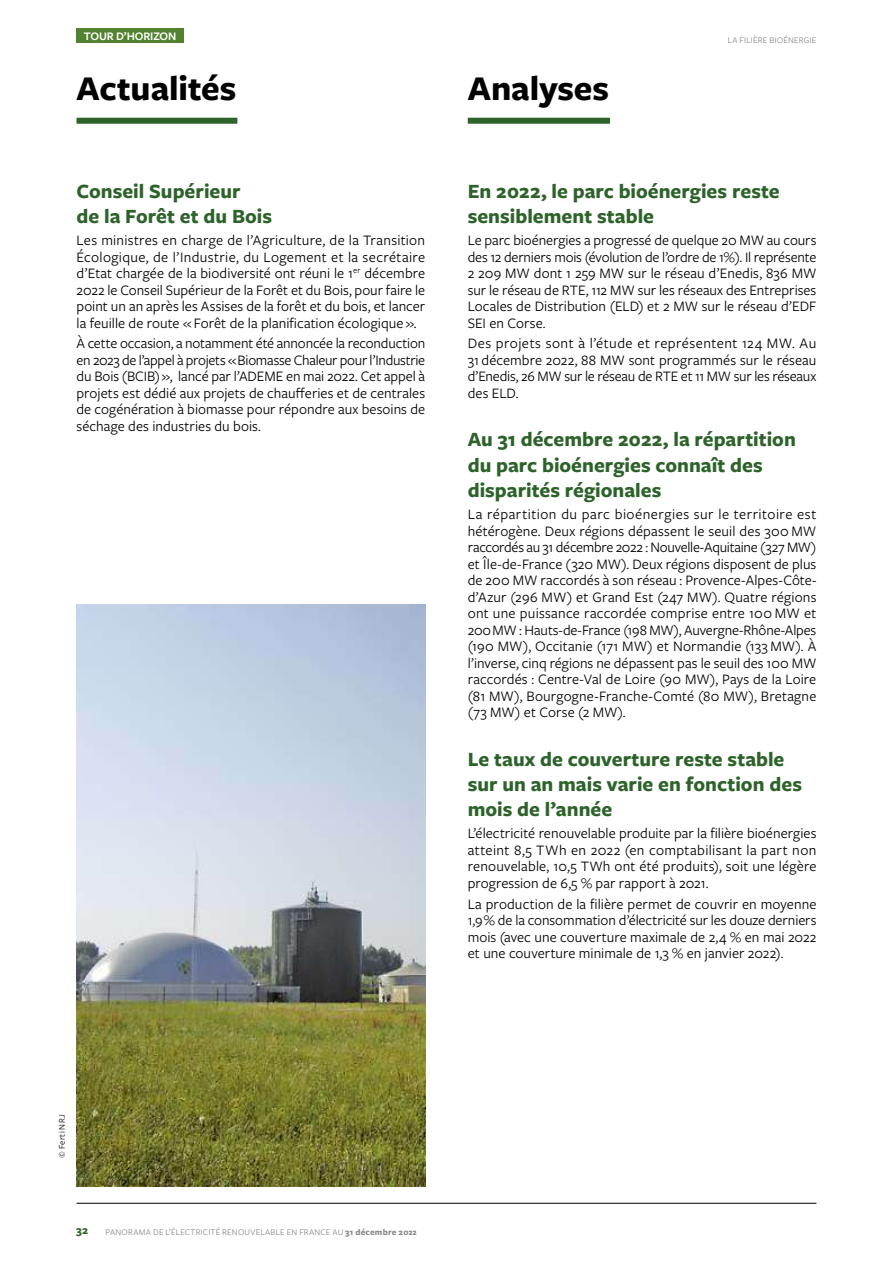
<style>
.page{position:relative;width:893px;height:1263px;background:#fff}
.page>*{position:absolute;margin:0;border:0;box-sizing:border-box;transform-origin:0 0}
.t1{font:700 36px "Freight Sans Pro";color:#000}
.t2{font:700 21px/25.2px "Freight Sans Pro";color:#2d632b}
.t3{font:15px/16.5px "Freight Sans Pro";letter-spacing:.005em;color:#000;text-align:justify}
.t4{font:600 12px "Freight Sans Pro";letter-spacing:-.01em;color:#fff}
.t5{font:700 12px "Freight Sans Pro";color:#2d632b}
.t6{font:9px "Freight Sans Pro";letter-spacing:.025em;color:#878787}
.t7{font:9px "Freight Sans Pro";letter-spacing:.025em;color:#000}
.s1{font-weight:700}
.s2{font-family:"Freight Sans Cnd Pro";font-weight:700}
</style>
<div class="page">
<div style="left:77px;top:118px;width:160px;height:6px;background:#2d632b"></div>
<div style="left:468px;top:118px;width:142px;height:6px;background:#2d632b"></div>
<div style="left:77px;top:28px;width:107px;height:15px;background:#52822f"></div>
<img style="left:77px;top:605px;width:348px;height:581px">
<hr style="left:77px;top:1203px;width:739px;height:1px;background:#000">
<p class="t4" style="left:84px;top:28px;width:94px">TOUR D’HORIZON</p>
<h1 class="t1" style="left:77px;top:64px;width:162px">Actualités</h1>
<h1 class="t1" style="left:468px;top:64px;width:143px">Analyses</h1>
<p class="t6" style="left:728px;top:34px;width:90px">LA FILIÈRE BIOÉNERGIE</p>
<h2 class="t2" style="left:77px;top:177px;width:197px">Conseil Supérieur<br>de la Forêt et du Bois</h2>
<p class="t3" style="left:77px;top:231px;width:350px">Les ministres en charge de l’Agriculture, de la Transition Écologique, de l’Industrie, du Logement et la secrétaire d’Etat chargée de la biodiversité ont réuni le 1<sup>er</sup> décembre 2022 le Conseil Supérieur de la Forêt et du Bois, pour faire le point un an après les Assises de la forêt et du bois, et lancer la feuille de route « Forêt de la planification écologique ».</p>
<p class="t3" style="left:77px;top:335px;width:350px">À cette occasion, a notamment été annoncée la reconduction en 2023 de l’appel à projets « Biomasse Chaleur pour l’Industrie du Bois (BCIB) », lancé par l’ADEME en mai 2022. Cet appel à projets est dédié aux projets de chaufferies et de centrales de cogénération à biomasse pour répondre aux besoins de séchage des industries du bois.</p>
<h2 class="t2" style="left:468px;top:177px;width:314px">En 2022, le parc bioénergies reste sensiblement stable</h2>
<p class="t3" style="left:468px;top:231px;width:350px">Le parc bioénergies a progressé de quelque 20 MW au cours des 12 derniers mois (évolution de l’ordre de 1%). Il représente 2 209 MW dont 1 259 MW sur le réseau d’Enedis, 836 MW sur le réseau de RTE, 112 MW sur les réseaux des Entreprises Locales de Distribution (ELD) et 2 MW sur le réseau d’EDF SEI en Corse.</p>
<p class="t3" style="left:468px;top:335px;width:350px">Des projets sont à l’étude et représentent 124 MW. Au 31 décembre 2022, 88 MW sont programmés sur le réseau d’Enedis, 26 MW sur le réseau de RTE et 11 MW sur les réseaux des ELD.</p>
<h2 class="t2" style="left:468px;top:426px;width:330px">Au 31 décembre 2022, la répartition du parc bioénergies connaît des disparités régionales</h2>
<p class="t3" style="left:468px;top:505px;width:350px">La répartition du parc bioénergies sur le territoire est hétérogène. Deux régions dépassent le seuil des 300 MW raccordés au 31 décembre 2022 : Nouvelle-Aquitaine (327 MW) et Île-de-France (320 MW). Deux régions disposent de plus de 200 MW raccordés à son réseau : Provence-Alpes-Côte&shy;d’Azur (296 MW) et Grand Est (247 MW). Quatre régions ont une puissance raccordée comprise entre 100 MW et 200 MW : Hauts-de-France (198 MW), Auvergne-Rhône-Alpes (190 MW), Occitanie (171 MW) et Normandie (133 MW). À l’inverse, cinq régions ne dépassent pas le seuil des 100 MW raccordés : Centre-Val de Loire (90 MW), Pays de la Loire (81 MW), Bourgogne-Franche-Comté (80 MW), Bretagne (73 MW) et Corse (2 MW).</p>
<h2 class="t2" style="left:468px;top:745px;width:336px">Le taux de couverture reste stable sur un an mais varie en fonction des mois de l’année</h2>
<p class="t3" style="left:468px;top:824px;width:350px">L’électricité renouvelable produite par la filière bioénergies atteint 8,5 TWh en 2022 (en comptabilisant la part non renouvelable, 10,5 TWh ont été produits), soit une légère progression de 6,5 % par rapport à 2021.</p>
<p class="t3" style="left:468px;top:895px;width:350px">La production de la filière permet de couvrir en moyenne 1,9 % de la consommation d’électricité sur les douze derniers mois (avec une couverture maximale de 2,4 % en mai 2022 et une couverture minimale de 1,3 % en janvier 2022).</p>
<p class="t7" style="left:56px;top:1158px;width:45px;rotate:-90deg">© Ferti NRJ</p>
<p class="t5" style="left:76px;top:1221px;width:13px">32</p>
<p class="t6" style="left:106px;top:1226px;width:313px">PANORAMA DE L’ÉLECTRICITÉ RENOUVELABLE EN FRANCE AU <span class="s1">31 décembre 20</span><span class="s2">22</span></p>
</div>
